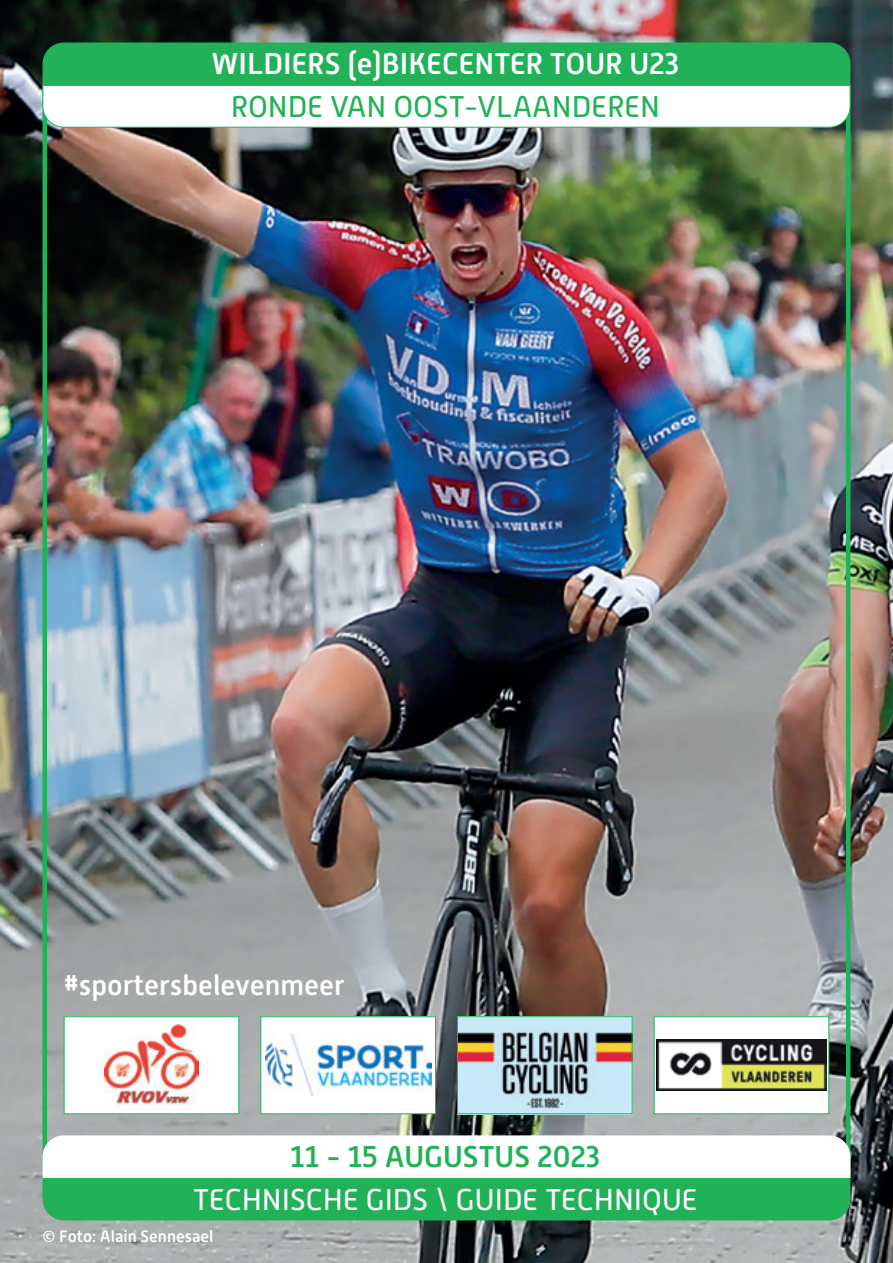
<style>
.page{position:relative;width:893px;height:1263px;background:#fff}
.page>*{position:absolute;margin:0;border:0;box-sizing:border-box;transform-origin:0 0}
.Titels{font:30px "Alwyn New";color:#fff}
.Titels-2{font:500 30px "Alwyn New";color:#fff}
.Titels-3{font:30px "Alwyn New";color:#21b259}
.Titels-4{font:500 30px "Alwyn New";color:#21b259}
.Titels-5{font:500 28.5px "Alwyn New";color:#fff}
.Parcours_Detail{font:500 16.5px "Alwyn New";color:#fff}
</style>
<div class="page">
<img style="left:0;top:0;width:893px;height:1263px">
<svg style="left:42px;top:43px;width:809px;height:85px"></svg>
<div style="left:64px;top:1017px;width:175px;height:97px;background:#fff"></div>
<img style="left:104px;top:1024px;width:94px;height:81px">
<div style="left:64px;top:1016px;width:175px;height:98px;border:1px solid #21b259"></div>
<div style="left:261px;top:1017px;width:174px;height:97px;background:#fff"></div>
<img style="left:265px;top:1035px;width:166px;height:61px">
<div style="left:260px;top:1016px;width:176px;height:98px;border:1px solid #21b259"></div>
<svg style="left:43px;top:1135px;width:807px;height:85px"></svg>
<img style="left:459px;top:1018px;width:171px;height:94px">
<div style="left:457px;top:1016px;width:175px;height:98px;border:1px solid #21b259"></div>
<div style="left:654px;top:1017px;width:175px;height:97px;background:#fff"></div>
<img style="left:656px;top:1040px;width:171px;height:50px">
<div style="left:654px;top:1016px;width:175px;height:98px;border:1px solid #21b259"></div>
<p class="Titels-2" style="left:211px;top:47px;width:469px">WILDIERS (e)BIKECENTER TOUR U23</p>
<p class="Titels-3" style="left:231px;top:90px;width:431px">RONDE VAN OOST-VLAANDEREN</p>
<p class="Titels-5" style="left:64px;top:969px;width:282px">#sportersbelevenmeer</p>
<p class="Titels-4" style="left:290px;top:1140px;width:312px">11 - 15 AUGUSTUS 2023</p>
<p class="Titels" style="left:193px;top:1182px;width:506px">TECHNISCHE GIDS \ GUIDE TECHNIQUE</p>
<p class="Parcours_Detail" style="left:43px;top:1226px;width:172px">© Foto: Alain Sennesael</p>
</div>
